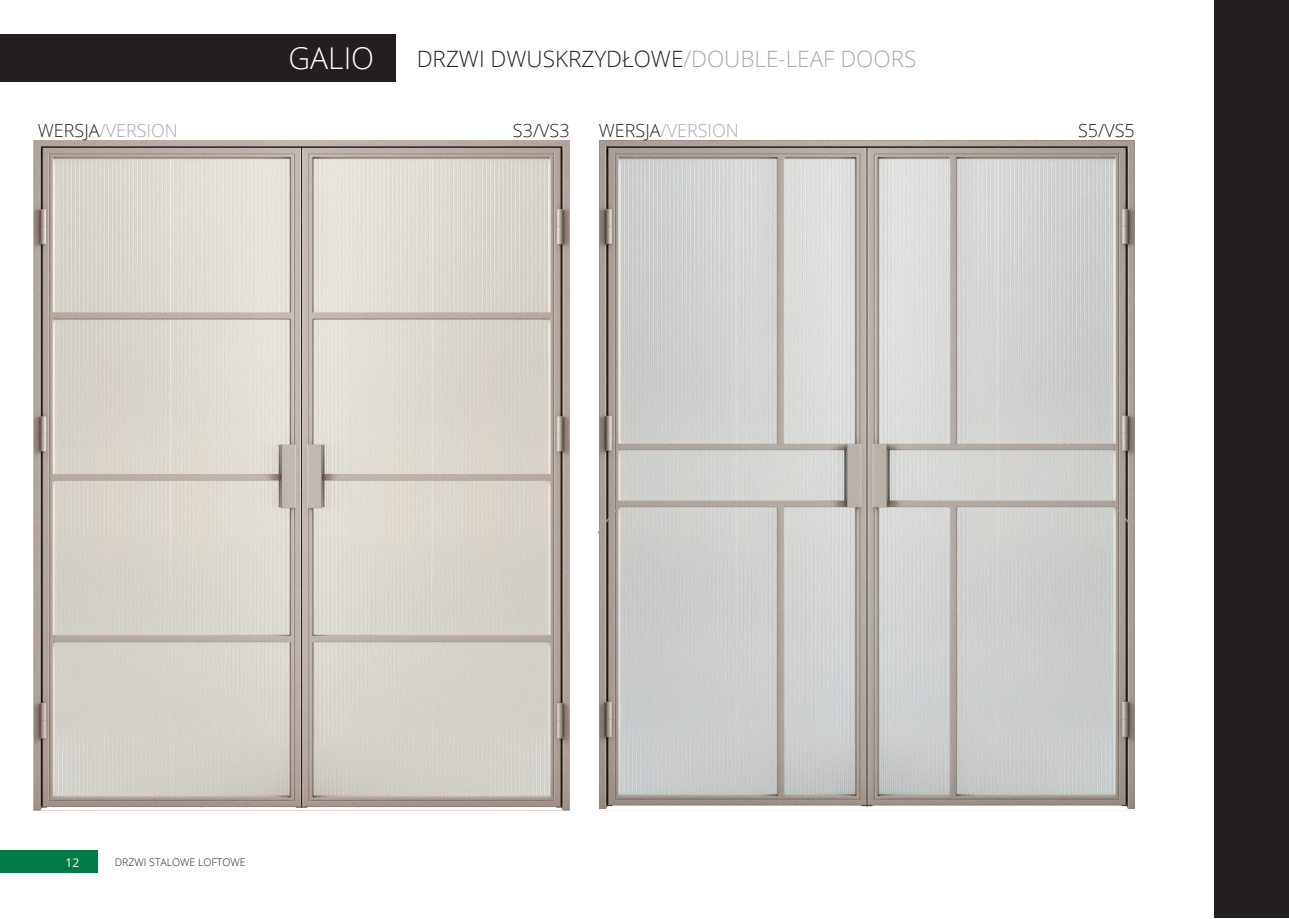
<style>
.page{position:relative;width:1289px;height:919px;background:#fff}
.page>*{position:absolute;margin:0;border:0;box-sizing:border-box;transform-origin:0 0}
.t1{font:300 30px "Open Sans";color:#fff}
.t2{font:300 22.5px "Open Sans";color:#231f20}
.t3{font:300 18px "Open Sans";color:#a8a9ad}
.t4{font:300 18px "Open Sans";color:#231f20}
.t5{font:12px "Open Sans";color:#fff}
.t6{font:300 10.5px "Open Sans";color:#231f20}
.s1{color:#a8a9ad}
.s2{color:#231f20}
</style>
<div class="page">
<div style="left:0;top:850px;width:98px;height:23px;background:#017a47"></div>
<div style="left:1214px;top:1px;width:74px;height:917px;background:#231f20"></div>
<img style="left:34px;top:140px;width:535px;height:670px">
<img style="left:599px;top:140px;width:535px;height:669px">
<div style="left:0;top:34px;width:395px;height:48px;background:#231f20"></div>
<p class="t1" style="left:288px;top:38px;width:87px">GALIO</p>
<p class="t2" style="left:417px;top:43px;width:501px">DRZWI DWUSKRZYDŁOWE<span class="s1">/DOUBLE-LEAF DOORS</span></p>
<p class="t3" style="left:38px;top:118px;width:141px"><span class="s2">WERSJA</span>/VERSION</p>
<p class="t4" style="left:513px;top:118px;width:58px">S3/VS3</p>
<p class="t3" style="left:599px;top:118px;width:141px"><span class="s2">WERSJA</span>/VERSION</p>
<p class="t4" style="left:1078px;top:118px;width:58px">S5/VS5</p>
<p class="t5" style="left:65px;top:853px;width:15px">12</p>
<p class="t6" style="left:115px;top:854px;width:132px">DRZWI STALOWE LOFTOWE</p>
</div>
